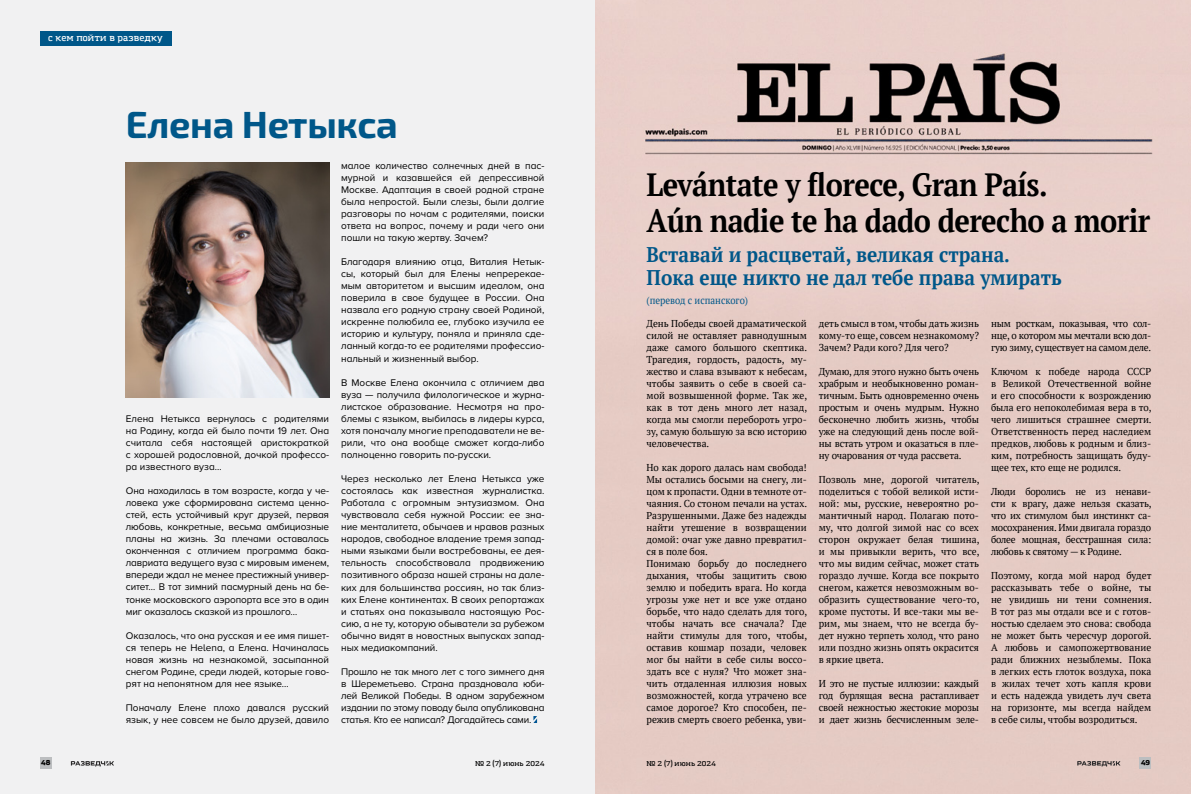
<style>
.page{position:relative;width:1191px;height:794px;background:#fff}
.page>*{position:absolute;margin:0;border:0;box-sizing:border-box;transform-origin:0 0}
.t1{font:700 37.8px "Exo 2";letter-spacing:-.01em;color:#005789}
.t2{font:700 32.1px/36.4px "PT Serif";letter-spacing:-.02em;color:#000;scale:.9 1}
.t3{font:700 21.2px/23.1px "PT Serif";color:#005789;scale:.9 1}
.t4{font:10.5px "PT Serif";color:#005789;scale:.9 1}
.t5{font:10px/12px "PT Serif";color:#000;text-align:justify}
.t6{font:10px/12.1px "Proxima Nova A";color:#000;text-align:justify}
.t7{font:600 9px "Amazing Grotesk";letter-spacing:.01em;color:#fff}
.t8{font:600 7px "Amazing Grotesk";letter-spacing:.015em;color:#000}
.t9{font:900 7px "Amazing Grotesk";color:#000}
</style>
<div class="page">
<div style="left:0;top:0;width:595px;height:794px;background:#f1f1f2"></div>
<div style="left:595px;top:0;width:596px;height:794px;background:#e6cbc4"></div>
<svg style="left:533px;top:716px;width:4px;height:7px"></svg>
<img style="left:126px;top:162px;width:203px;height:235px">
<div style="left:1139px;top:756px;width:12px;height:12px;background:#bcbec0"></div>
<svg style="left:1077px;top:761px;width:43px;height:5px"></svg>
<svg style="left:71px;top:761px;width:43px;height:5px"></svg>
<div style="left:40px;top:756px;width:12px;height:12px;background:#bcbec0"></div>
<div style="left:40px;top:31px;width:131px;height:14px;background:#005789"></div>
<p class="t7" style="left:48px;top:33px;width:116px">с кем пойти в разведку</p>
<h1 class="t1" style="left:126px;top:98px;width:273px">Елена Нетыкса</h1>
<p class="t6" style="left:126px;top:412px;width:205px">Елена Нетыкса вернулась с родителями на Родину, когда ей было почти 19 лет. Она считала себя настоящей аристократкой с хорошей родословной, дочкой профессо&shy;ра известного вуза…</p>
<p class="t6" style="left:126px;top:485px;width:205px">Она находилась в том возрасте, когда у че&shy;ловека уже сформирована система ценно&shy;стей, есть устойчивый круг друзей, первая любовь, конкретные, весьма амбициозные планы на жизнь. За плечами оставалась оконченная с отличием программа бака&shy;лавриата ведущего вуза с мировым именем, впереди ждал не менее престижный универ&shy;ситет… В тот зимний пасмурный день на бе&shy;тонке московского аэропорта все это в один миг оказалось сказкой из прошлого…</p>
<p class="t6" style="left:126px;top:629px;width:205px">Оказалось, что она русская и ее имя пишет&shy;ся теперь не Helena, а Елена. Начиналась новая жизнь на незнакомой, засыпанной снегом Родине, среди людей, которые гово&shy;рят на непонятном для нее языке…</p>
<p class="t6" style="left:126px;top:702px;width:205px">Поначалу Елене плохо давался русский язык, у нее совсем не было друзей, давило</p>
<p class="t6" style="left:341px;top:159px;width:205px">малое количество солнечных дней в пас&shy;мурной и казавшейся ей депрессивной Москве. Адаптация в своей родной стране была непростой. Были слезы, были долгие разговоры по ночам с родителями, поиски ответа на вопрос, почему и ради чего они пошли на такую жертву. Зачем?</p>
<p class="t6" style="left:341px;top:256px;width:205px">Благодаря влиянию отца, Виталия Нетык&shy;сы, который был для Елены непререкае&shy;мым авторитетом и высшим идеалом, она поверила в свое будущее в России. Она назвала его родную страну своей Родиной, искренне полюбила ее, глубоко изучила ее историю и культуру, поняла и приняла сде&shy;ланный когда‑то ее родителями профессио&shy;нальный и жизненный выбор.</p>
<p class="t6" style="left:341px;top:376px;width:205px">В Москве Елена окончила с отличием два вуза — получила филологическое и журна&shy;листское образование. Несмотря на про&shy;блемы с языком, выбилась в лидеры курса, хотя поначалу многие преподаватели не ве&shy;рили, что она вообще сможет когда‑либо полноценно говорить по‑русски.</p>
<p class="t6" style="left:341px;top:473px;width:205px">Через несколько лет Елена Нетыкса уже состоялась как известная журналистка.<br>Работала с огромным энтузиазмом. Она чувствовала себя нужной России: ее зна&shy;ние менталитета, обычаев и нравов разных народов, свободное владение тремя запад&shy;ными языками были востребованы, ее дея&shy;тельность способствовала продвижению позитивного образа нашей страны на дале&shy;ких для большинства россиян, но так близ&shy;ких Елене континентах. В своих репортажах и статьях она показывала настоящую Рос&shy;сию, а не ту, которую обыватели за рубежом обычно видят в новостных выпусках запад&shy;ных медиакомпаний.</p>
<p class="t6" style="left:341px;top:666px;width:205px">Прошло не так много лет с того зимнего дня в Шереметьево. Страна праздновала юби&shy;лей Великой Победы. В одном зарубежном издании по этому поводу была опубликована статья. Кто ее написал? Догадайтесь сами.</p>
<h2 class="t2" style="left:646px;top:166px;width:561px">Levántate у florece, Gran País.<br>Aún nadie te ha dado derecho а morir</h2>
<h3 class="t3" style="left:646px;top:243px;width:463px">Вставай и расцветай, великая страна.<br>Пока еще никто не дал тебе права умирать</h3>
<p class="t4" style="left:646px;top:294px;width:114px">(перевод с испанского)</p>
<p class="t5" style="left:646px;top:317px;width:162px">День Победы своей драматической силой не оставляет равнодушным даже самого большого скептика.<br>Трагедия, гордость, радость, му‑ жество и слава взывают к небесам, чтобы заявить о себе в своей са‑ мой возвышенной форме. Так же, как в тот день много лет назад, когда мы смогли перебороть угро‑ зу, самую большую за всю историю человечества.</p>
<p class="t5" style="left:646px;top:461px;width:162px;text-align:left">Но как дорого далась нам свобода!<br>Мы остались босыми на снегу, ли‑ цом к пропасти. Одни в темноте от‑ чаяния. Со стоном печали на устах.<br>Разрушенными. Даже без надежды найти утешение в возвращении домой: очаг уже давно превратил‑ ся в поле боя.<br>Понимаю борьбу до последнего дыхания, чтобы защитить свою землю и победить врага. Но когда угрозы уже нет и все уже отдано борьбе, что надо сделать для того, чтобы начать все сначала? Где найти стимулы для того, чтобы, оставив кошмар позади, человек мог бы найти в себе силы воссо‑ здать все с нуля? Что может зна‑ чить отдаленная иллюзия новых возможностей, когда утрачено все самое дорогое? Кто способен, пе‑ режив смерть своего ребенка, уви‑</p>
<p class="t5" style="left:818px;top:317px;width:162px">деть смысл в том, чтобы дать жизнь кому‑то еще, совсем незнакомому?<br>Зачем? Ради кого? Для чего?</p>
<p class="t5" style="left:818px;top:365px;width:162px;text-align:left">Думаю, для этого нужно быть очень храбрым и необыкновенно роман‑ тичным. Быть одновременно очень простым и очень мудрым. Нужно бесконечно любить жизнь, чтобы уже на следующий день после вой&shy;ны встать утром и оказаться в пле‑ ну очарования от чуда рассвета.</p>
<p class="t5" style="left:818px;top:473px;width:162px">Позволь мне, дорогой читатель, поделиться с тобой великой исти‑ ной: мы, русские, невероятно ро‑ мантичный народ. Полагаю пото‑ му, что долгой зимой нас со всех сторон окружает белая тишина, и мы привыкли верить, что все, что мы видим сейчас, может стать гораздо лучше. Когда все покрыто снегом, кажется невозможным во‑ образить существование чего‑то, кроме пустоты. И все‑таки мы ве‑ рим, мы знаем, что не всегда бу‑ дет нужно терпеть холод, что рано или поздно жизнь опять окрасится в яркие цвета.</p>
<p class="t5" style="left:818px;top:677px;width:162px">И это не пустые иллюзии: каждый год бурлящая весна растапливает своей нежностью жестокие морозы и дает жизнь бесчисленным зеле‑</p>
<p class="t5" style="left:991px;top:317px;width:162px">ным росткам, показывая, что сол‑ нце, о котором мы мечтали всю дол‑ гую зиму, существует на самом деле.</p>
<p class="t5" style="left:991px;top:365px;width:162px">Ключом к победе народа СССР в Великой Отечественной войне и его способности к возрождению была его непоколебимая вера в то, чего лишиться страшнее смерти.<br>Ответственность перед наследием предков, любовь к родным и близ‑ ким, потребность защищать буду‑ щее тех, кто еще не родился.</p>
<p class="t5" style="left:991px;top:485px;width:162px">Люди боролись не из ненави‑ сти к врагу, даже нельзя сказать, что их стимулом был инстинкт са‑ мосохранения. Ими двигала гораздо более мощная, бесстрашная сила: любовь к святому — к Родине.</p>
<p class="t5" style="left:991px;top:569px;width:162px">Поэтому, когда мой народ будет рассказывать тебе о войне, ты не увидишь ни тени сомнения.<br>В тот раз мы отдали все и с готов‑ ностью сделаем это снова: свобода не может быть чересчур дорогой.<br>А любовь и самопожертвование ради ближних незыблемы. Пока в легких есть глоток воздуха, пока в жилах течет хоть капля крови и есть надежда увидеть луч света на горизонте, мы всегда найдем в себе силы, чтобы возродиться.</p>
<p class="t9" style="left:41px;top:758px;width:11px">48</p>
<p class="t8" style="left:475px;top:758px;width:71px">№ 2 (7) июнь 2024</p>
<p class="t8" style="left:646px;top:758px;width:71px">№ 2 (7) июнь 2024</p>
<p class="t9" style="left:1140px;top:758px;width:11px">49</p>
</div>
